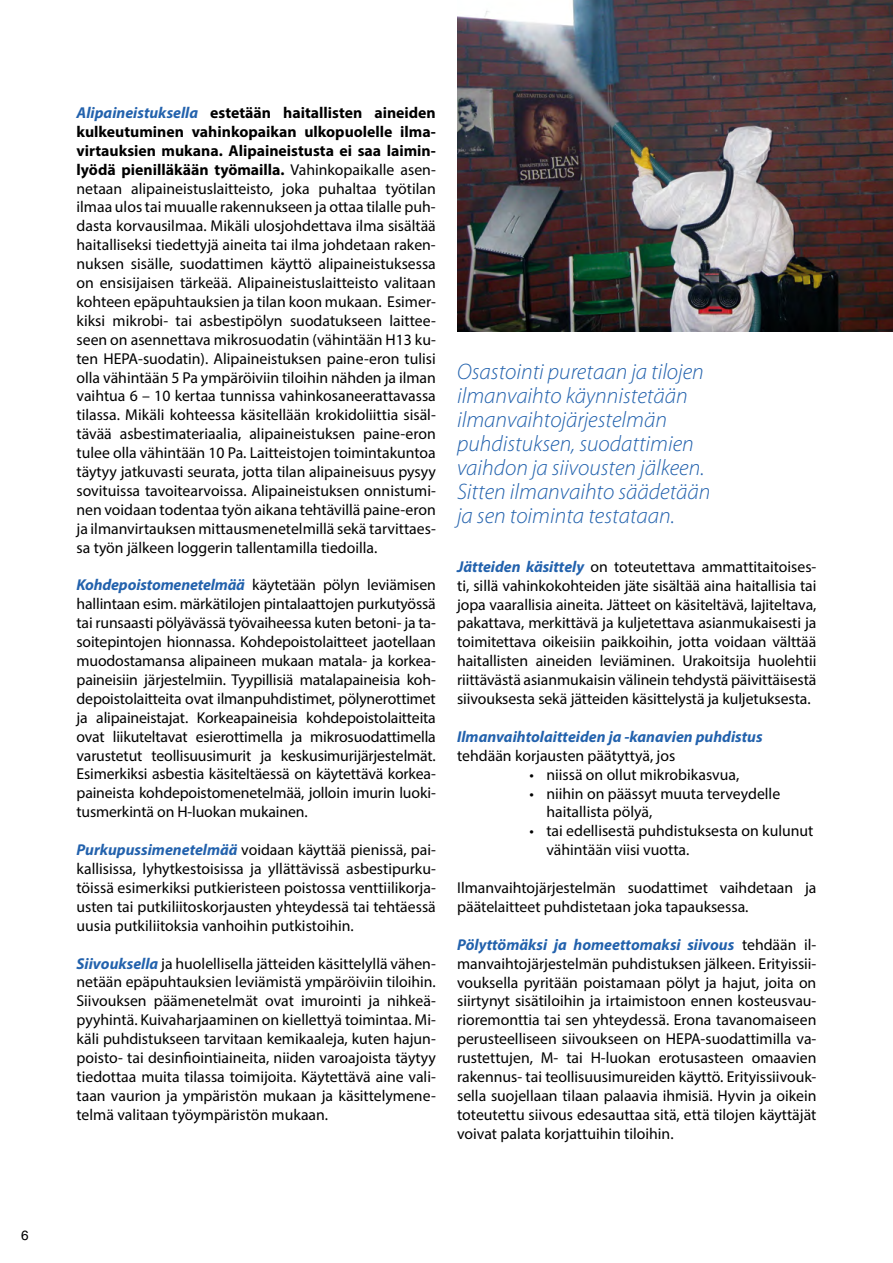
<style>
.page{position:relative;width:893px;height:1263px;background:#fff}
.page>*{position:absolute;margin:0;border:0;box-sizing:border-box;transform-origin:0 0}
.t1{font:italic 300 22.5px/24px "Myriad Pro";color:#2362ad}
.t2{font:15.75px/18.9px "Myriad Pro";color:#000;text-align:justify}
.t3{font:italic 700 15.75px "Myriad Pro";color:#2362ad}
.t4{font:13.5px "Helvetica LT Std";color:#000}
.s1{font-weight:700;font-style:italic;color:#2362ad}
.s2{font-weight:700}
</style>
<div class="page">
<img style="left:457px;top:0;width:436px;height:332px">
<p class="t4" style="left:21px;top:1227px;width:9px">6</p>
<p class="t2" style="left:77px;top:103px;width:361px"><span class="s1">Alipaineistuksella</span> <span class="s2">estetään haitallisten aineiden kulkeutuminen vahinkopaikan ulkopuolelle ilma&shy;virtauksien mukana. Alipaineistusta ei saa laimin&shy;lyödä pienilläkään työmailla.</span> Vahinkopaikalle asen&shy;netaan alipaineistuslaitteisto, joka puhaltaa työtilan ilmaa ulos tai muualle rakennukseen ja ottaa tilalle puh&shy;dasta korvausilmaa. Mikäli ulosjohdettava ilma sisältää haitalliseksi tiedettyjä aineita tai ilma johdetaan raken&shy;nuksen sisälle, suodattimen käyttö alipaineistuksessa on ensisijaisen tärkeää. Alipaineistuslaitteisto valitaan kohteen epäpuhtauksien ja tilan koon mukaan. Esimer&shy;kiksi mikrobi- tai asbestipölyn suodatukseen laittee&shy;seen on asennettava mikrosuodatin (vähintään H13 ku&shy;ten HEPA-suodatin). Alipaineistuksen paine-eron tulisi olla vähintään 5 Pa ympäröiviin tiloihin nähden ja ilman vaihtua 6 – 10 kertaa tunnissa vahinkosaneerattavassa tilassa. Mikäli kohteessa käsitellään krokidoliittia sisäl&shy;tävää asbestimateriaalia, alipaineistuksen paine-eron tulee olla vähintään 10 Pa. Laitteistojen toimintakuntoa täytyy jatkuvasti seurata, jotta tilan alipaineisuus pysyy sovituissa tavoitearvoissa. Alipaineistuksen onnistumi&shy;nen voidaan todentaa työn aikana tehtävillä paine-eron ja ilmanvirtauksen mittausmenetelmillä sekä tarvittaes&shy;sa työn jälkeen loggerin tallentamilla tiedoilla.</p>
<p class="t2" style="left:77px;top:575px;width:361px"><span class="s1">Kohdepoistomenetelmää</span> käytetään pölyn leviämisen hallintaan esim. märkätilojen pintalaattojen purkutyössä tai runsaasti pölyävässä työvaiheessa kuten betoni- ja ta&shy;soitepintojen hionnassa. Kohdepoistolaitteet jaotellaan muodostamansa alipaineen mukaan matala- ja korkea&shy;paineisiin järjestelmiin. Tyypillisiä matalapaineisia koh&shy;depoistolaitteita ovat ilmanpuhdistimet, pölynerottimet ja alipaineistajat. Korkeapaineisia kohdepoistolaitteita ovat liikuteltavat esierottimella ja mikrosuodattimella varustetut teollisuusimurit ja keskusimurijärjestelmät.<br>Esimerkiksi asbestia käsiteltäessä on käytettävä korkea&shy;paineista kohdepoistomenetelmää, jolloin imurin luoki&shy;tusmerkintä on H-luokan mukainen.</p>
<p class="t2" style="left:77px;top:840px;width:361px"><span class="s1">Purkupussimenetelmää</span> voidaan käyttää pienissä, pai&shy;kallisissa, lyhytkestoisissa ja yllättävissä asbestipurku&shy;töissä esimerkiksi putkieristeen poistossa venttiilikorja&shy;usten tai putkiliitoskorjausten yhteydessä tai tehtäessä uusia putkiliitoksia vanhoihin putkistoihin.</p>
<p class="t2" style="left:77px;top:953px;width:361px"><span class="s1">Siivouksella</span> ja huolellisella jätteiden käsittelyllä vähen&shy;netään epäpuhtauksien leviämistä ympäröiviin tiloihin.<br>Siivouksen päämenetelmät ovat imurointi ja nihkeä&shy;pyyhintä. Kuivaharjaaminen on kiellettyä toimintaa. Mi&shy;käli puhdistukseen tarvitaan kemikaaleja, kuten hajun&shy;poisto- tai desinfiointiaineita, niiden varoajoista täytyy tiedottaa muita tilassa toimijoita. Käytettävä aine vali&shy;taan vaurion ja ympäristön mukaan ja käsittelymene&shy;telmä valitaan työympäristön mukaan.</p>
<h1 class="t1" style="left:457px;top:360px;width:255px">Osastointi puretaan ja tilojen ilmanvaihto käynnistetään ilmanvaihtojärjestelmän puhdistuksen, suodattimien vaihdon ja siivousten jälkeen.<br>Sitten ilmanvaihto säädetään ja sen toiminta testataan.</h1>
<p class="t2" style="left:457px;top:557px;width:361px"><span class="s1">Jätteiden käsittely</span> on toteutettava ammattitaitoises&shy;ti, sillä vahinkokohteiden jäte sisältää aina haitallisia tai jopa vaarallisia aineita. Jätteet on käsiteltävä, lajiteltava, pakattava, merkittävä ja kuljetettava asianmukaisesti ja toimitettava oikeisiin paikkoihin, jotta voidaan välttää haitallisten aineiden leviäminen. Urakoitsija huolehtii riittävästä asianmukaisin välinein tehdystä päivittäisestä siivouksesta sekä jätteiden käsittelystä ja kuljetuksesta.</p>
<p class="t3" style="left:457px;top:726px;width:307px">Ilmanvaihtolaitteiden ja -kanavien puhdistus</p>
<p class="t2" style="left:457px;top:746px;width:220px">tehdään korjausten päätyttyä, jos</p>
<p class="t2" style="left:529px;top:765px;width:211px">• niissä on ollut mikrobikasvua,</p>
<p class="t2" style="left:546px;top:783px;width:235px;text-indent:-17px">• niihin on päässyt muuta terveydelle haitallista pölyä,</p>
<p class="t2" style="left:546px;top:821px;width:268px;text-indent:-17px">• tai edellisestä puhdistuksesta on kulunut vähintään viisi vuotta.</p>
<p class="t2" style="left:457px;top:878px;width:361px">I lmanvaihtojärjestelmän suodattimet vaihdetaan ja päätelaitteet puhdistetaan joka tapauksessa.</p>
<p class="t2" style="left:457px;top:935px;width:361px"><span class="s1">Pölyttömäksi ja homeettomaksi siivous</span> tehdään il&shy;manvaihtojärjestelmän puhdistuksen jälkeen. Erityissii&shy;vouksella pyritään poistamaan pölyt ja hajut, joita on siirtynyt sisätiloihin ja irtaimistoon ennen kosteusvau&shy;rioremonttia tai sen yhteydessä. Erona tavanomaiseen perusteelliseen siivoukseen on HEPA-suodattimilla va&shy;rustettujen, M- tai H-luokan erotusasteen omaavien rakennus- tai teollisuusimureiden käyttö. Erityissiivouk&shy;sella suojellaan tilaan palaavia ihmisiä. Hyvin ja oikein toteutettu siivous edesauttaa sitä, että tilojen käyttäjät voivat palata korjattuihin tiloihin.</p>
</div>
